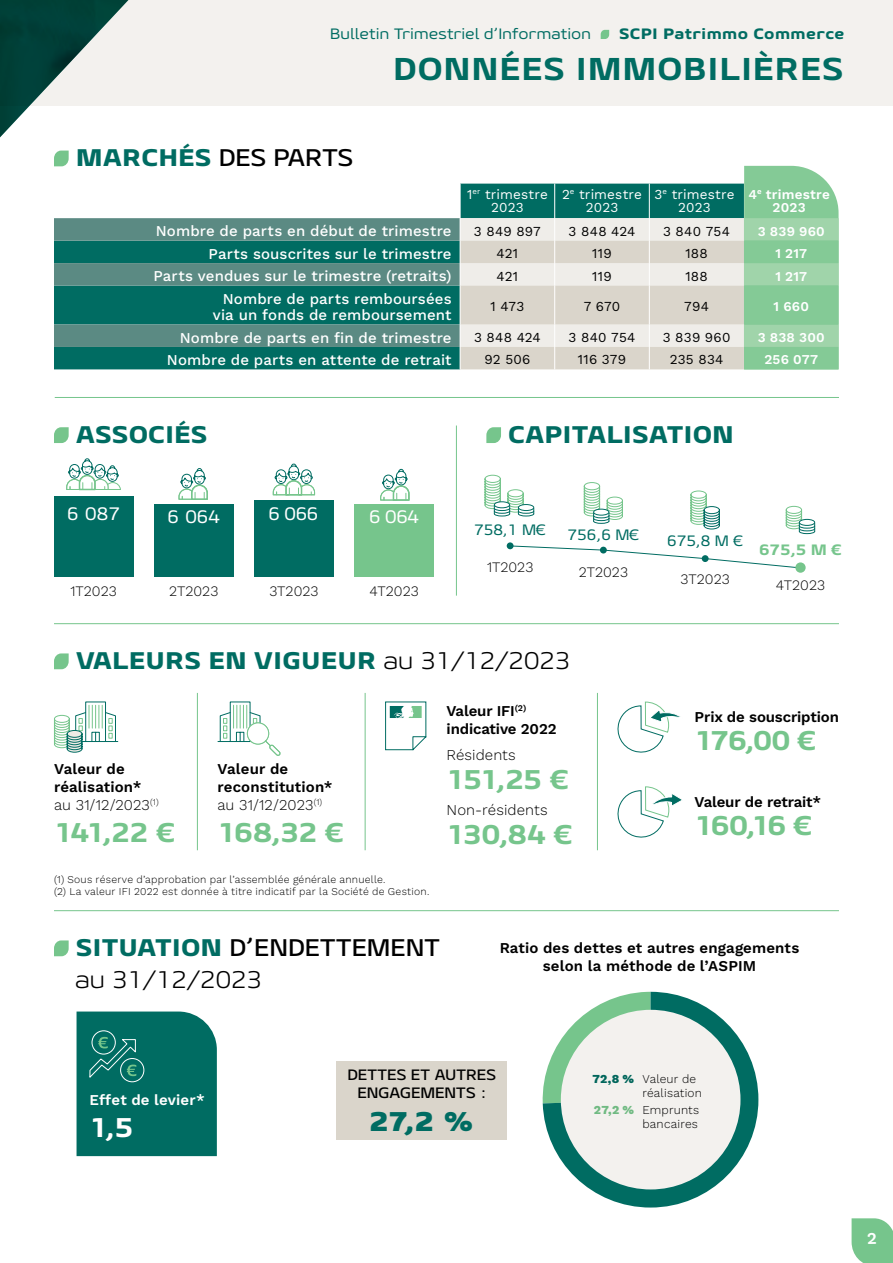
<style>
.page{position:relative;width:893px;height:1263px;background:#fff}
.page>*{position:absolute;margin:0;border:0;box-sizing:border-box;transform-origin:0 0}
.t1{font:800 31.5px "Geon Expanded";letter-spacing:.025em;color:#006c62}
.t2{font:800 27px "Geon Expanded";letter-spacing:-.06em;color:#76c58c}
.t3{font:900 27px "Geon Expanded";color:#006c62}
.t4{font:800 27px "Geon Expanded";color:#fff}
.t5{font:800 24px "Geon Expanded";color:#006c62}
.t6{font:500 24px/31.5px "Geon Expanded";color:#000}
.t7{font:18px "Geon Expanded";letter-spacing:-.01em;color:#fff}
.t8{font:500 15px/16.5px "Work Sans";letter-spacing:.01em;color:#fff;text-align:right}
.t9{font:600 15px/18px "Work Sans";letter-spacing:.005em;color:#000}
.t10{font:15px "Geon Expanded";letter-spacing:.015em;color:#006c62}
.t11{font:500 15px/18px "Geon Expanded";color:#000;text-align:center}
.t12{font:300 15px "Work Sans";letter-spacing:.005em;color:#000}
.t13{font:800 15px "Geon Expanded";letter-spacing:.025em;color:#006c62}
.t14{font:600 15px "Work Sans";letter-spacing:.01em;color:#fff}
.t15{font:800 15px "Geon Expanded";color:#76c58c}
.t16{font:300 14.4px "Work Sans";color:#000}
.t17{font:13.5px "Work Sans";letter-spacing:.02em;color:#000}
.t18{font:600 13.5px/13.5px "Work Sans";letter-spacing:.015em;color:#fff;text-align:center}
.t19{font:13.5px/13.5px "Work Sans";letter-spacing:.015em;color:#fff;text-align:center}
.t20{font:300 12px/14.4px "Work Sans";letter-spacing:.015em;color:#000}
.t21{font:300 10.5px/12px "Work Sans";letter-spacing:.02em;color:#000}
.s1{font-weight:800;color:#006c62}
.s2{font-weight:300;color:#000}
.s3{font-weight:300}
.s4{font-weight:800;color:#76c58c}
</style>
<div class="page">
<svg style="left:54px;top:151px;width:15px;height:15px"></svg>
<div style="left:54px;top:347px;width:406px;height:22px;background:#006c62"></div>
<svg style="left:54px;top:218px;width:406px;height:129px;background:#317c74"></svg>
<svg style="left:460px;top:166px;width:378px;height:203px;background:#b4cfbe"></svg>
<hr style="left:54px;top:623px;width:785px;height:1px;background:#76c58c">
<hr style="left:54px;top:910px;width:785px;height:1px;background:#76c58c">
<hr style="left:55px;top:397px;width:784px;height:1px;background:#76c58c">
<div style="left:354px;top:505px;width:80px;height:72px;background:#76c58c"></div>
<div style="left:54px;top:496px;width:79px;height:81px;background:#006c62"></div>
<svg style="left:54px;top:427px;width:15px;height:16px"></svg>
<svg style="left:486px;top:427px;width:15px;height:16px"></svg>
<div style="left:507px;top:542px;width:7px;height:7px;background:#006c62;border-radius:50%"></div>
<svg style="left:583px;top:482px;width:40px;height:42px"></svg>
<hr style="left:456px;top:425px;width:1px;height:171px;background:#76c58c">
<svg style="left:273px;top:463px;width:42px;height:32px"></svg>
<div style="left:254px;top:500px;width:80px;height:77px;background:#006c62"></div>
<svg style="left:66px;top:458px;width:55px;height:32px"></svg>
<div style="left:154px;top:505px;width:79px;height:72px;background:#006c62"></div>
<svg style="left:690px;top:490px;width:30px;height:40px"></svg>
<svg style="left:509px;top:545px;width:286px;height:23px"></svg>
<div style="left:795px;top:562px;width:11px;height:11px;background:#76c58c;border-radius:50%"></div>
<svg style="left:785px;top:506px;width:30px;height:28px"></svg>
<svg style="left:484px;top:474px;width:50px;height:43px"></svg>
<svg style="left:54px;top:940px;width:15px;height:16px"></svg>
<div style="left:77px;top:1011px;width:140px;height:145px;background:#006c62"></div>
<svg style="left:54px;top:653px;width:15px;height:16px"></svg>
<hr style="left:197px;top:693px;width:1px;height:157px;background:#76c58c">
<hr style="left:365px;top:693px;width:1px;height:157px;background:#76c58c">
<hr style="left:597px;top:693px;width:1px;height:157px;background:#76c58c">
<svg style="left:54px;top:701px;width:65px;height:52px"></svg>
<svg style="left:385px;top:701px;width:42px;height:50px"></svg>
<svg style="left:217px;top:701px;width:64px;height:55px"></svg>
<svg style="left:617px;top:786px;width:65px;height:52px"></svg>
<svg style="left:617px;top:701px;width:63px;height:52px"></svg>
<svg style="left:178px;top:468px;width:30px;height:32px"></svg>
<svg style="left:543px;top:992px;width:215px;height:215px"></svg>
<div style="left:561px;top:1010px;width:179px;height:179px;background:#f3f1ee;border-radius:50%"></div>
<div style="left:337px;top:1061px;width:170px;height:78px;background:#dad5cb"></div>
<svg style="left:380px;top:469px;width:30px;height:32px"></svg>
<div style="left:0;top:0;width:893px;height:106px;background:#f3f1ee"></div>
<svg style="left:0;top:0;width:129px;height:137px"></svg>
<svg style="left:601px;top:30px;width:8px;height:9px"></svg>
<svg style="left:852px;top:1218px;width:41px;height:45px;background:#80c995"></svg>
<p class="t10" style="left:330px;top:24px;width:262px">Bulletin Trimestriel d’Information</p>
<p class="t13" style="left:619px;top:24px;width:227px">SCPI Patrimmo Commerce</p>
<h3 class="t6" style="left:76px;top:142px;width:279px"><span class="s1">MARCHÉS</span> DES PARTS</h3>
<h1 class="t1" style="left:393px;top:48px;width:452px">DONNÉES IMMOBILIÈRES</h1>
<p class="t19" style="left:467px;top:187px;width:82px">1<sup>er</sup> trimestre<br>2023</p>
<p class="t19" style="left:562px;top:187px;width:81px">2<sup>e</sup> trimestre<br>2023</p>
<p class="t19" style="left:654px;top:187px;width:82px">3<sup>e</sup> trimestre<br>2023</p>
<p class="t18" style="left:748px;top:187px;width:83px">4<sup>e</sup> trimestre<br>2023</p>
<p class="t8" style="left:156px;top:222px;width:297px">Nombre de parts en début de trimestre</p>
<p class="t17" style="left:474px;top:221px;width:68px">3 849 897</p>
<p class="t17" style="left:569px;top:221px;width:68px">3 848 424</p>
<p class="t17" style="left:663px;top:221px;width:68px">3 840 754</p>
<p class="t18" style="left:758px;top:224px;width:69px">3 839 960</p>
<p class="t8" style="left:208px;top:245px;width:245px">Parts souscrites sur le trimestre</p>
<p class="t17" style="left:497px;top:243px;width:23px">421</p>
<p class="t17" style="left:592px;top:243px;width:21px">119</p>
<p class="t17" style="left:685px;top:243px;width:24px">188</p>
<p class="t18" style="left:775px;top:246px;width:33px">1 217</p>
<p class="t8" style="left:153px;top:267px;width:300px">Parts vendues sur le trimestre (retraits)</p>
<p class="t17" style="left:497px;top:266px;width:23px">421</p>
<p class="t17" style="left:592px;top:266px;width:21px">119</p>
<p class="t17" style="left:685px;top:266px;width:24px">188</p>
<p class="t18" style="left:775px;top:269px;width:33px">1 217</p>
<p class="t8" style="left:213px;top:290px;width:240px">Nombre de parts remboursées via un fonds de remboursement</p>
<p class="t17" style="left:491px;top:296px;width:35px">1 473</p>
<p class="t17" style="left:584px;top:296px;width:38px">7 670</p>
<p class="t17" style="left:684px;top:296px;width:26px">794</p>
<p class="t18" style="left:774px;top:299px;width:37px">1 660</p>
<p class="t8" style="left:180px;top:329px;width:273px">Nombre de parts en fin de trimestre</p>
<p class="t17" style="left:474px;top:327px;width:68px">3 848 424</p>
<p class="t17" style="left:568px;top:327px;width:68px">3 840 754</p>
<p class="t17" style="left:663px;top:327px;width:69px">3 839 960</p>
<p class="t18" style="left:758px;top:330px;width:69px">3 838 300</p>
<p class="t8" style="left:167px;top:351px;width:286px">Nombre de parts en attente de retrait</p>
<p class="t17" style="left:484px;top:350px;width:48px">92 506</p>
<p class="t17" style="left:578px;top:350px;width:50px">116 379</p>
<p class="t17" style="left:670px;top:350px;width:55px">235 834</p>
<p class="t18" style="left:764px;top:353px;width:55px">256 077</p>
<h3 class="t5" style="left:76px;top:419px;width:133px">ASSOCIÉS</h3>
<h3 class="t5" style="left:508px;top:419px;width:227px">CAPITALISATION</h3>
<p class="t7" style="left:67px;top:502px;width:54px">6 087</p>
<p class="t7" style="left:167px;top:505px;width:54px">6 064</p>
<p class="t7" style="left:268px;top:502px;width:52px">6 066</p>
<p class="t7" style="left:369px;top:505px;width:52px">6 064</p>
<p class="t10" style="left:474px;top:520px;width:73px">758,1 M€</p>
<p class="t10" style="left:568px;top:525px;width:73px">756,6 M€</p>
<p class="t10" style="left:667px;top:531px;width:78px">675,8 M €</p>
<p class="t15" style="left:759px;top:540px;width:84px">675,5 M €</p>
<p class="t16" style="left:70px;top:580px;width:48px">1T2023</p>
<p class="t16" style="left:269px;top:580px;width:51px">3T2023</p>
<p class="t16" style="left:169px;top:580px;width:51px">2T2023</p>
<p class="t16" style="left:369px;top:580px;width:51px">4T2023</p>
<p class="t16" style="left:487px;top:556px;width:48px">1T2023</p>
<p class="t16" style="left:579px;top:561px;width:51px">2T2023</p>
<p class="t16" style="left:681px;top:568px;width:51px">3T2023</p>
<p class="t16" style="left:776px;top:574px;width:51px">4T2023</p>
<h3 class="t5" style="left:76px;top:645px;width:496px">VALEURS EN VIGUEUR <span class="s2">au 31/12/2023</span></h3>
<p class="t9" style="left:54px;top:759px;width:106px">Valeur de réalisation* <span class="s3">au 31/12/2023</span><sup>(1)</sup></p>
<h2 class="t2" style="left:54px;top:814px;width:123px">141,22 €</h2>
<p class="t9" style="left:217px;top:759px;width:117px">Valeur de reconstitution* <span class="s3">au 31/12/2023</span><sup>(1)</sup></p>
<h2 class="t2" style="left:217px;top:814px;width:128px">168,32 €</h2>
<p class="t21" style="left:54px;top:873px;width:377px">(1) Sous réserve d’approbation par l’assemblée générale annuelle.<br>(2) La valeur IFI 2022 est donnée à titre indicatif par la Société de Gestion.</p>
<p class="t9" style="left:447px;top:701px;width:112px">Valeur IFI<sup>(2) </sup>indicative 2022</p>
<p class="t12" style="left:447px;top:743px;width:71px">Résidents</p>
<h2 class="t2" style="left:447px;top:761px;width:124px">151,25 €</h2>
<p class="t12" style="left:447px;top:798px;width:103px">Non-résidents</p>
<h2 class="t2" style="left:447px;top:816px;width:128px">130,84 €</h2>
<p class="t9" style="left:695px;top:707px;width:146px">Prix de souscription</p>
<h2 class="t2" style="left:695px;top:722px;width:123px">176,00 €</h2>
<p class="t9" style="left:695px;top:792px;width:128px">Valeur de retrait*</p>
<h2 class="t2" style="left:695px;top:807px;width:119px">160,16 €</h2>
<h3 class="t6" style="left:75px;top:931px;width:366px"><span class="s1">SITUATION</span> D’ENDETTEMENT <span class="s3">au 31/12/2023</span></h3>
<p class="t9" style="left:500px;top:938px;width:301px;text-align:center">Ratio des dettes et autres engagements selon la méthode de l’ASPIM</p>
<p class="t14" style="left:90px;top:1088px;width:117px">Effet de levier*</p>
<h2 class="t4" style="left:90px;top:1110px;width:45px">1,5</h2>
<p class="t11" style="left:347px;top:1066px;width:150px">DETTES ET AUTRES<br>ENGAGEMENTS :</p>
<h2 class="t3" style="left:369px;top:1103px;width:107px">27,2 %</h2>
<p class="t20" style="left:642px;top:1071px;width:61px;text-indent:-50px"><span class="s1">72,8 %</span> Valeur de réalisation</p>
<p class="t20" style="left:594px;top:1102px;width:107px;text-align:right"><span class="s4">27,2 %</span> Emprunts bancaires</p>
</div>
